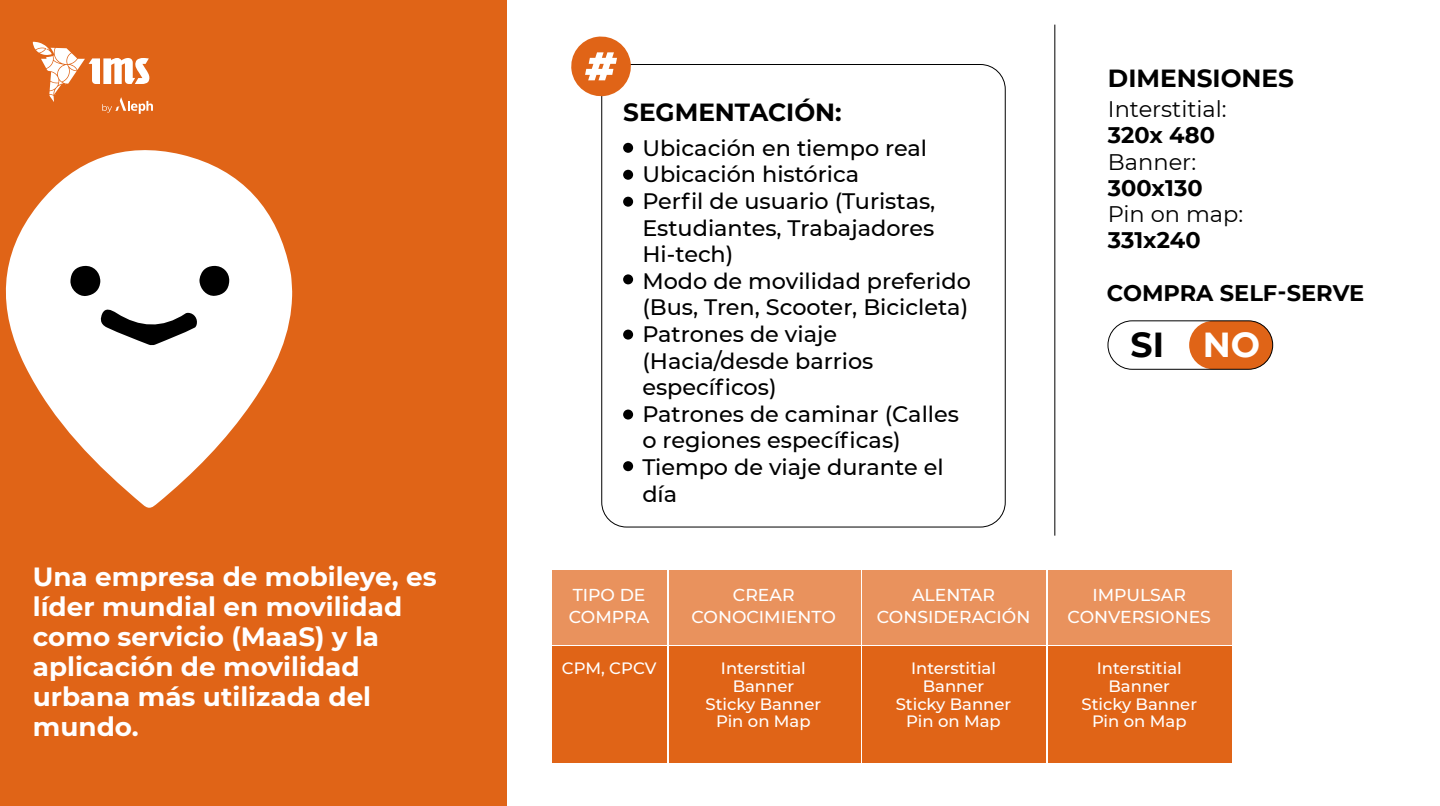
<style>
.page{position:relative;width:1440px;height:806px;background:#fff}
.page>*{position:absolute;margin:0;border:0;box-sizing:border-box;transform-origin:0 0}
.t1{font:700 34.72px "Montserrat";color:#000}
.t2{font:700 26.25px/30px "Montserrat";color:#fff}
.t3{font:700 24.75px "Montserrat";color:#000}
.t4{font:700 22.5px "Montserrat";color:#000}
.t5{font:22.5px "Montserrat";color:#000}
.t6{font:500 22.35px/26.6px "Montserrat";color:#000}
.t7{font:500 17.25px/21.4px "Montserrat";color:#fff;text-align:center}
.t8{font:500 16.42px/17.8px "Montserrat";color:#fff;text-align:center}
.s1{color:#fff}
</style>
<div class="page">
<div style="left:0;top:0;width:507px;height:806px;background:#e06417"></div>
<div style="left:623px;top:143px;width:10px;height:10px;background:#000;border-radius:50%"></div>
<div style="left:623px;top:170px;width:10px;height:10px;background:#000;border-radius:50%"></div>
<div style="left:623px;top:197px;width:10px;height:10px;background:#000;border-radius:50%"></div>
<div style="left:623px;top:274px;width:10px;height:10px;background:#000;border-radius:50%"></div>
<div style="left:623px;top:329px;width:10px;height:10px;background:#000;border-radius:50%"></div>
<div style="left:623px;top:409px;width:10px;height:10px;background:#000;border-radius:50%"></div>
<div style="left:623px;top:461px;width:10px;height:10px;background:#000;border-radius:50%"></div>
<svg style="left:571px;top:36px;width:62px;height:62px"></svg>
<div style="left:552px;top:570px;width:115px;height:74px;background:#e9925d"></div>
<div style="left:669px;top:570px;width:191px;height:74px;background:#e9925d"></div>
<div style="left:862px;top:570px;width:184px;height:74px;background:#e9925d"></div>
<div style="left:552px;top:646px;width:115px;height:117px;background:#e06417"></div>
<div style="left:669px;top:646px;width:191px;height:117px;background:#e06417"></div>
<div style="left:862px;top:646px;width:184px;height:117px;background:#e06417"></div>
<div style="left:1048px;top:570px;width:183px;height:74px;background:#e9925d"></div>
<div style="left:1048px;top:646px;width:183px;height:117px;background:#e06417"></div>
<hr style="left:1054px;top:25px;width:1px;height:510px;background:#000">
<svg style="left:33px;top:42px;width:120px;height:72px"></svg>
<div style="left:1189px;top:321px;width:84px;height:48px;background:#e06417;border-radius:24px"></div>
<div style="left:1108px;top:320px;width:165px;height:50px;border:1px solid #000;border-radius:24px"></div>
<svg style="left:5px;top:150px;width:287px;height:358px;fill:#fff"></svg>
<p class="t2" style="left:33px;top:560px;width:405px">Una empresa de mobileye, es líder mundial en movilidad como servicio (MaaS) y la aplicación de movilidad urbana más utilizada del mundo.</p>
<p class="t3" style="left:623px;top:94px;width:220px">SEGMENTACIÓN:</p>
<p class="t6" style="left:642px;top:134px;width:330px">Ubicación en tiempo real<br>Ubicación histórica<br>Perfil de usuario (Turistas,<br>Estudiantes, Trabajadores<br>Hi-tech)<br>Modo de movilidad preferido (Bus, Tren, Scooter, Bicicleta)<br>Patrones de viaje (Hacia/desde barrios específicos)<br>Patrones de caminar (Calles o regiones específicas)<br>Tiempo de viaje durante el día</p>
<p class="t7" style="left:569px;top:583px;width:82px;text-align:left">TIPO DE<br>COMPRA</p>
<p class="t7" style="left:691px;top:583px;width:146px">CREAR<br>CONOCIMIENTO</p>
<p class="t7" style="left:877px;top:583px;width:155px">ALENTAR<br>CONSIDERACIÓN</p>
<p class="t8" style="left:706px;top:659px;width:117px">Interstitial<br>Banner<br>Sticky Banner<br>Pin on Map</p>
<p class="t8" style="left:896px;top:659px;width:117px">Interstitial<br>Banner<br>Sticky Banner<br>Pin on Map</p>
<p class="t8" style="left:562px;top:659px;width:96px">CPM, CPCV</p>
<p class="t3" style="left:1108px;top:60px;width:187px">DIMENSIONES</p>
<p class="t5" style="left:1108px;top:94px;width:120px">Interstitial:</p>
<p class="t4" style="left:1108px;top:119px;width:109px">320x 480</p>
<p class="t5" style="left:1108px;top:146px;width:90px">Banner:</p>
<p class="t4" style="left:1108px;top:172px;width:96px">300x130</p>
<p class="t5" style="left:1108px;top:199px;width:137px">Pin on map:</p>
<p class="t4" style="left:1108px;top:224px;width:94px">331x240</p>
<p class="t4" style="left:1107px;top:277px;width:259px">COMPRA SELF-SERVE</p>
<h1 class="t1" style="left:1131px;top:319px;width:131px">SI <span class="s1">NO</span></h1>
<p class="t7" style="left:1068px;top:583px;width:145px">IMPULSAR<br>CONVERSIONES</p>
<p class="t8" style="left:1082px;top:659px;width:117px">Interstitial<br>Banner<br>Sticky Banner<br>Pin on Map</p>
</div>
